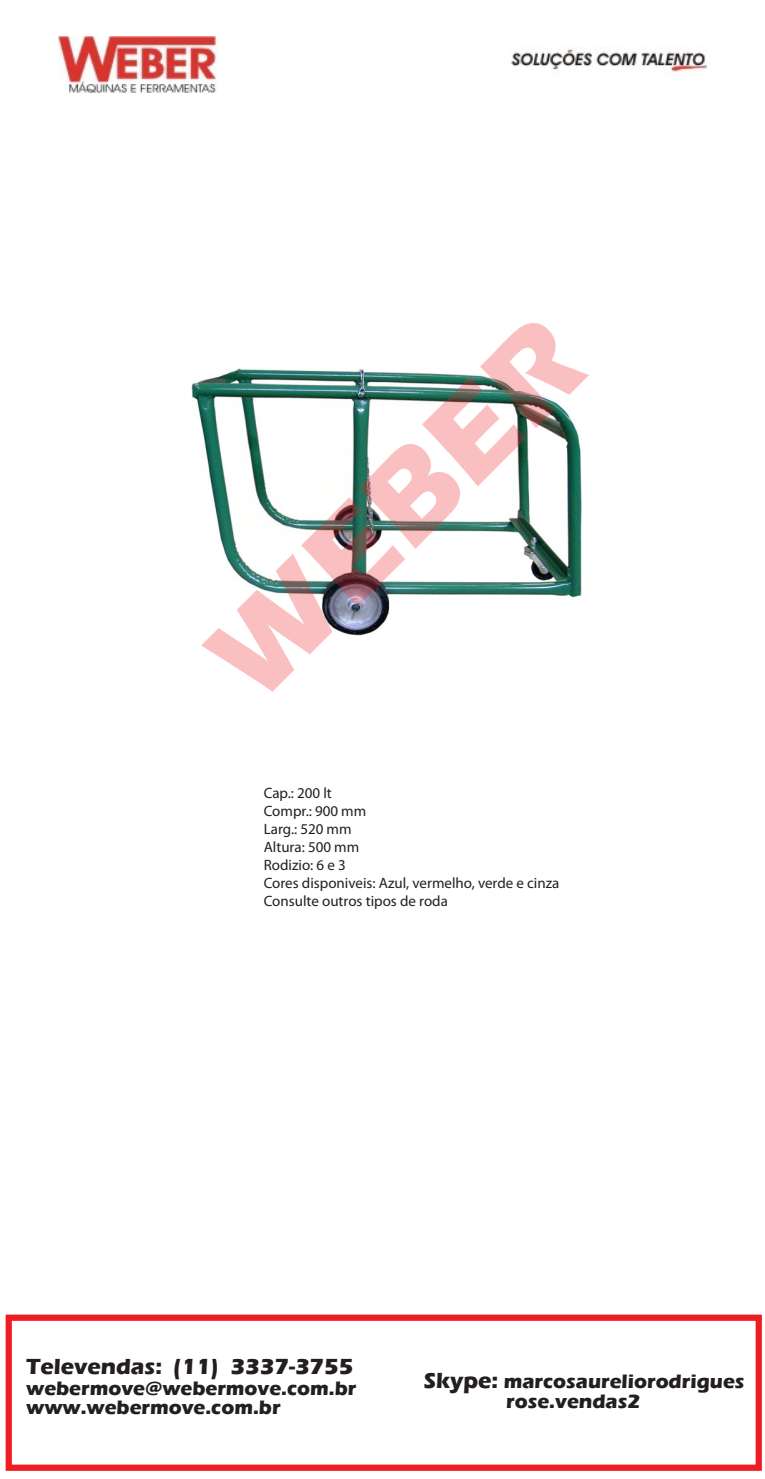
<style>
.page{position:relative;width:765px;height:1479px;background:#fff}
.page>*{position:absolute;margin:0;border:0;box-sizing:border-box;transform-origin:0 0}
.t1{font:700 125px "Eras ITC";color:rgb(238 29 35/.28)}
.t2{font:700 22.5px "Eras ITC";color:#231f20}
.t3{font:700 20px/18.6px "Eras ITC";color:#231f20}
.t4{font:15px/18px "Myriad Pro";color:#231f20}
.s1{font-size:22.5px}
</style>
<div class="page">
<img style="left:191px;top:369px;width:390px;height:266px">
<img style="left:59px;top:36px;width:647px;height:56px">
<div style="left:6px;top:1314px;width:756px;height:157px;border:6px solid #ee1d23"></div>
<h1 class="t1" style="left:176px;top:627px;width:478px;rotate:-45deg">WEBER</h1>
<p class="t4" style="left:264px;top:783px;width:297px">Cap.: 200 lt<br>Compr.: 900 mm<br>Larg.: 520 mm<br>Altura: 500 mm<br>Rodizio: 6 e 3<br>Cores disponiveis: Azul, vermelho, verde e cinza<br>Consulte outros tipos de roda</p>
<h2 class="t2" style="left:26px;top:1353px;width:329px">Televendas: (11) 3337-3755</h2>
<h3 class="t3" style="left:26px;top:1379px;width:332px">webermove@webermove.com.br www.webermove.com.br</h3>
<h3 class="t3" style="left:506px;top:1371px;width:240px;line-height:20.4px;text-indent:-83px"><span class="s1">Skype:</span> marcosaureliorodrigues rose.vendas2</h3>
</div>
